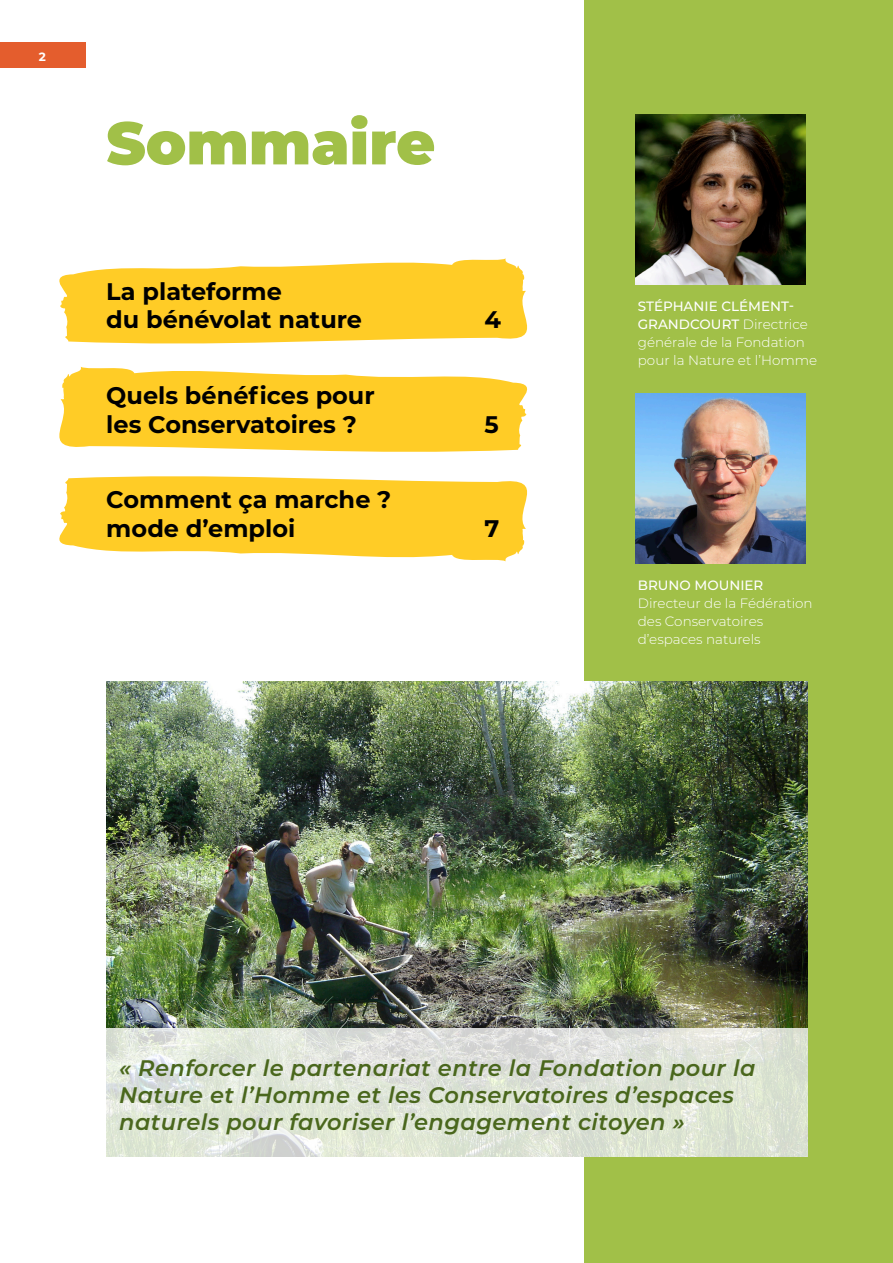
<style>
.page{position:relative;width:893px;height:1263px;background:#fff}
.page>*{position:absolute;margin:0;border:0;box-sizing:border-box;transform-origin:0 0}
.t1{font:900 60px "Montserrat";color:#a1c048}
.texte{font:700 24px/28.8px "Montserrat";color:#000}
.exergue{font:italic 600 22.5px/27px "Montserrat";letter-spacing:.02em;color:#4a671d}
.t2{font:300 13.5px/18px "Montserrat";color:#fff}
.t3{font:500 13.5px "Montserrat";color:#fff}
.t4{font:700 12px "Montserrat";color:#fff}
.s1{font-weight:500}
</style>
<div class="page">
<div style="left:0;top:43px;width:85px;height:25px;background:#e45d2d"></div>
<svg style="left:59px;top:258px;width:469px;height:86px;background:#ffd345"></svg>
<svg style="left:59px;top:367px;width:469px;height:85px;background:#ffd243"></svg>
<svg style="left:59px;top:476px;width:469px;height:86px;background:#ffd345"></svg>
<div style="left:585px;top:0;width:308px;height:1263px;background:#a1c048"></div>
<img style="left:636px;top:115px;width:170px;height:170px">
<img style="left:636px;top:394px;width:170px;height:170px">
<img style="left:106px;top:681px;width:702px;height:347px">
<svg style="left:106px;top:1028px;width:702px;height:129px;background:#dee3d8"></svg>
<p class="t4" style="left:39px;top:48px;width:9px">2</p>
<p class="t1" style="left:106px;top:98px;width:331px">Sommaire</p>
<p class="texte" style="left:106px;top:275px;width:257px">La plateforme<br>du bénévolat nature</p>
<p class="texte" style="left:106px;top:380px;width:270px">Quels bénéfices pour les Conservatoires ?</p>
<p class="texte" style="left:106px;top:484px;width:287px">Comment ça marche ? mode d’emploi</p>
<p class="texte" style="left:484px;top:304px;width:18px">4</p>
<p class="texte" style="left:484px;top:409px;width:16px">5</p>
<p class="texte" style="left:484px;top:513px;width:16px">7</p>
<p class="t2" style="left:638px;top:296px;width:181px"><span class="s1">STÉPHANIE CLÉMENT-<br>GRANDCOURT</span> Directrice générale de la Fondation pour la Nature et l’Homme</p>
<p class="t3" style="left:638px;top:575px;width:127px">BRUNO MOUNIER</p>
<p class="t2" style="left:638px;top:593px;width:176px">Directeur de la Fédération des Conservatoires d’espaces naturels</p>
<p class="exergue" style="left:119px;top:1054px;width:638px">« Renforcer le partenariat entre la Fondation pour la<br>Nature et l’Homme et les Conservatoires d’espaces naturels pour favoriser l’engagement citoyen »</p>
</div>
